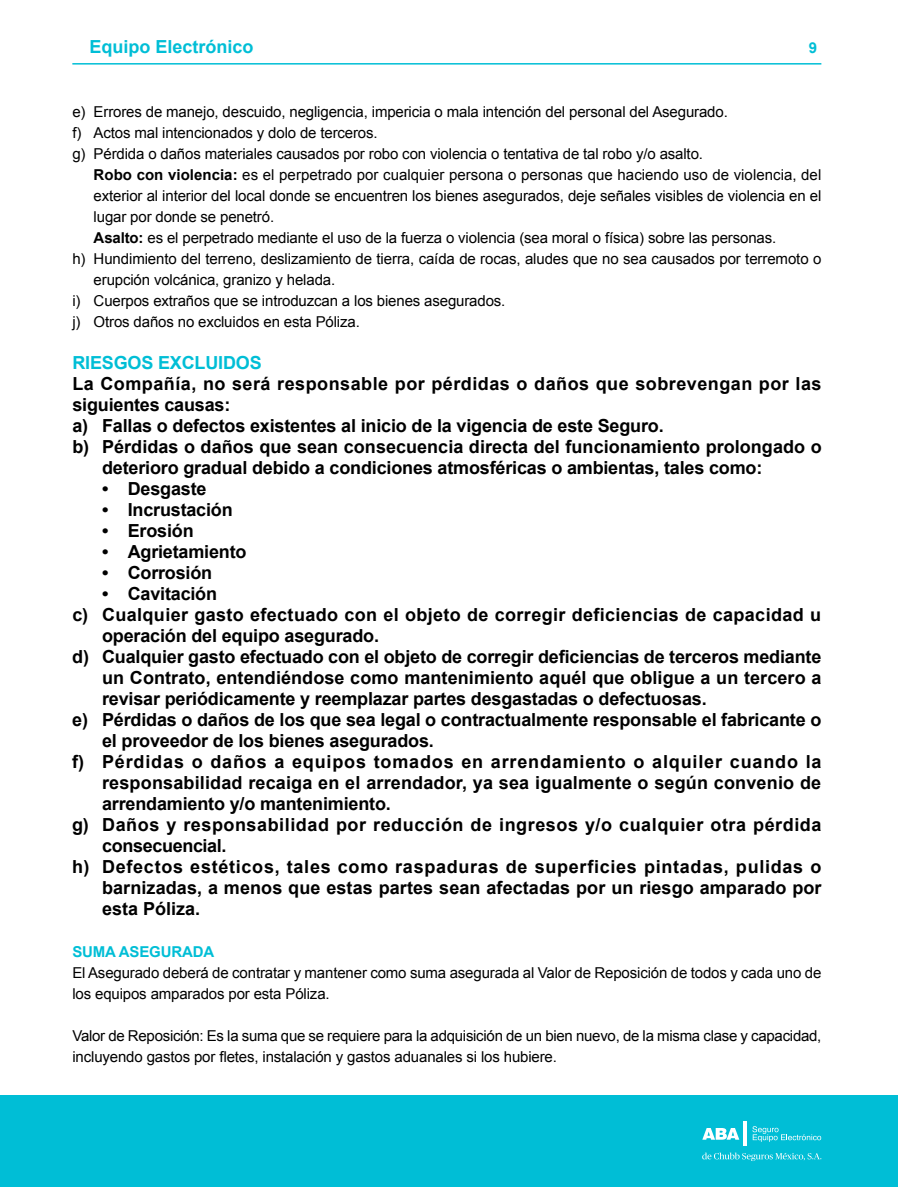
<style>
.page{position:relative;width:898px;height:1187px;background:#fff}
.page>*{position:absolute;margin:0;border:0;box-sizing:border-box;transform-origin:0 0}
.t1{font:700 18px "Arial";color:#000}
.t2{font:700 18px "Arial";letter-spacing:.02em;color:#000}
.t3{font:700 18px "Arial";letter-spacing:.04em;color:#000}
.t4{font:700 18px "Arial";letter-spacing:.03em;color:#000}
.t5{font:700 18px "Arial";letter-spacing:.025em;color:#000}
.t6{font:700 18px "Arial";letter-spacing:.045em;color:#000}
.t7{font:700 18px "Arial";color:#00bed6}
.t8{font:700 18px "Arial";letter-spacing:-.02em;color:#000}
.t9{font:15px/21px "Arial";letter-spacing:-.01em;color:#000}
.t10{font:700 15px "Arial";letter-spacing:-.01em;color:#00bed6}
.s1{font-weight:700}
</style>
<div class="page">
<hr style="left:72px;top:63px;width:749px;height:2px;background:#00bed6">
<div style="left:0;top:1095px;width:897px;height:91px;background:#00bed6"></div>
<svg style="left:752px;top:1126px;width:68px;height:15px"></svg>
<svg style="left:702px;top:1128px;width:37px;height:11px"></svg>
<svg style="left:743px;top:1121px;width:3px;height:25px"></svg>
<svg style="left:702px;top:1152px;width:119px;height:8px"></svg>
<p class="t7" style="left:89px;top:34px;width:166px">Equipo Electrónico</p>
<p class="t10" style="left:808px;top:38px;width:10px">9</p>
<p class="t9" style="left:72px;top:101px;width:656px">e) Errores de manejo, descuido, negligencia, impericia o mala intención del personal del Asegurado. f) Actos mal intencionados y dolo de terceros.<br>g) Pérdida o daños materiales causados por robo con violencia o tentativa de tal robo y/o asalto.</p>
<p class="t9" style="left:94px;top:164px;width:729px"><span class="s1">Robo con violencia:</span> es el perpetrado por cualquier persona o personas que haciendo uso de violencia, del</p>
<p class="t9" style="left:94px;top:185px;width:729px">exterior al interior del local donde se encuentren los bienes asegurados, deje señales visibles de violencia en el</p>
<p class="t9" style="left:94px;top:206px;width:182px">lugar por donde se penetró.</p>
<p class="t9" style="left:94px;top:227px;width:684px"><span class="s1">Asalto:</span> es el perpetrado mediante el uso de la fuerza o violencia (sea moral o física) sobre las personas.</p>
<p class="t9" style="left:72px;top:248px;width:750px">h) Hundimiento del terreno, deslizamiento de tierra, caída de rocas, aludes que no sea causados por terremoto o</p>
<p class="t9" style="left:94px;top:269px;width:243px">erupción volcánica, granizo y helada.</p>
<p class="t9" style="left:72px;top:290px;width:434px">i) Cuerpos extraños que se introduzcan a los bienes asegurados.</p>
<p class="t9" style="left:72px;top:311px;width:289px">j) Otros daños no excluidos en esta Póliza.</p>
<p class="t7" style="left:72px;top:350px;width:191px">RIESGOS EXCLUIDOS</p>
<p class="t5" style="left:72px;top:371px;width:750px">La Compañía, no será responsable por pérdidas o daños que sobrevengan por las</p>
<p class="t1" style="left:72px;top:392px;width:160px">siguientes causas:</p>
<p class="t1" style="left:72px;top:413px;width:592px">a) Fallas o defectos existentes al inicio de la vigencia de este Seguro.</p>
<p class="t1" style="left:72px;top:434px;width:750px">b) Pérdidas o daños que sean consecuencia directa del funcionamiento prolongado o</p>
<p class="t1" style="left:102px;top:455px;width:661px">deterioro gradual debido a condiciones atmosféricas o ambientas, tales como:</p>
<p class="t1" style="left:102px;top:476px;width:106px">• Desgaste</p>
<p class="t1" style="left:102px;top:497px;width:132px">• Incrustación</p>
<p class="t1" style="left:102px;top:518px;width:93px">• Erosión</p>
<p class="t1" style="left:102px;top:539px;width:146px">• Agrietamiento</p>
<p class="t1" style="left:102px;top:560px;width:112px">• Corrosión</p>
<p class="t1" style="left:102px;top:581px;width:116px">• Cavitación</p>
<p class="t2" style="left:72px;top:602px;width:750px">c) Cualquier gasto efectuado con el objeto de corregir deficiencias de capacidad u</p>
<p class="t1" style="left:102px;top:623px;width:278px">operación del equipo asegurado.</p>
<p class="t1" style="left:72px;top:644px;width:750px">d) Cualquier gasto efectuado con el objeto de corregir deficiencias de terceros mediante</p>
<p class="t1" style="left:102px;top:665px;width:720px">un Contrato, entendiéndose como mantenimiento aquél que obligue a un tercero a</p>
<p class="t1" style="left:102px;top:686px;width:606px">revisar periódicamente y reemplazar partes desgastadas o defectuosas.</p>
<p class="t1" style="left:72px;top:707px;width:750px">e) Pérdidas o daños de los que sea legal o contractualmente responsable el fabricante o</p>
<p class="t1" style="left:102px;top:728px;width:333px">el proveedor de los bienes asegurados.</p>
<p class="t6" style="left:72px;top:749px;width:750px">f) Pérdidas o daños a equipos tomados en arrendamiento o alquiler cuando la</p>
<p class="t1" style="left:102px;top:770px;width:720px">responsabilidad recaiga en el arrendador, ya sea igualmente o según convenio de</p>
<p class="t1" style="left:102px;top:791px;width:290px">arrendamiento y/o mantenimiento.</p>
<p class="t4" style="left:72px;top:812px;width:750px">g) Daños y responsabilidad por reducción de ingresos y/o cualquier otra pérdida</p>
<p class="t8" style="left:102px;top:833px;width:126px">consecuencial.</p>
<p class="t3" style="left:72px;top:854px;width:750px">h) Defectos estéticos, tales como raspaduras de superficies pintadas, pulidas o</p>
<p class="t1" style="left:102px;top:875px;width:720px">barnizadas, a menos que estas partes sean afectadas por un riesgo amparado por</p>
<p class="t1" style="left:102px;top:897px;width:100px">esta Póliza.</p>
<p class="t10" style="left:72px;top:941px;width:143px">SUMA ASEGURADA</p>
<p class="t9" style="left:72px;top:962px;width:750px">El Asegurado deberá de contratar y mantener como suma asegurada al Valor de Reposición de todos y cada uno de los equipos amparados por esta Póliza.</p>
<p class="t9" style="left:72px;top:1025px;width:750px">Valor de Reposición: Es la suma que se requiere para la adquisición de un bien nuevo, de la misma clase y capacidad, incluyendo gastos por fletes, instalación y gastos aduanales si los hubiere.</p>
</div>
